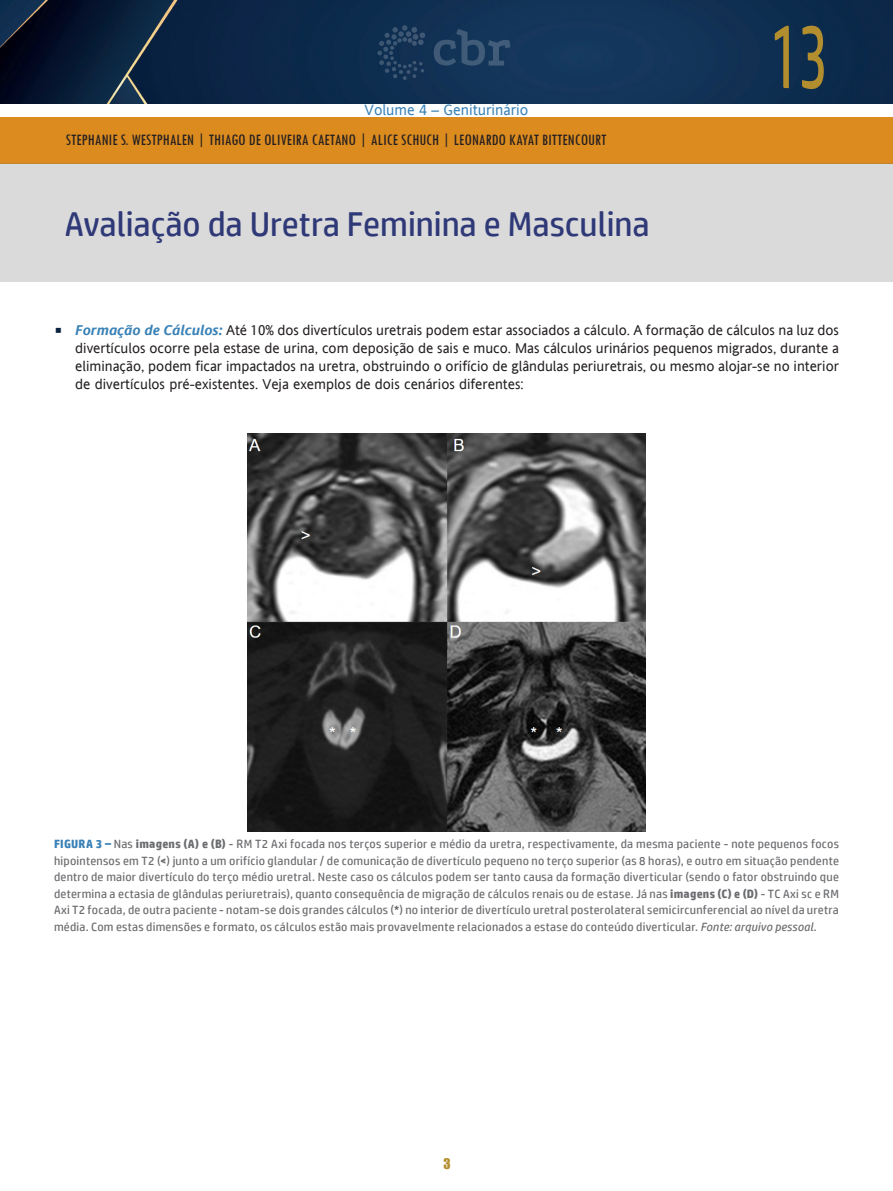
<style>
.page{position:relative;width:893px;height:1191px;background:#fff}
.page>*{position:absolute;margin:0;border:0;box-sizing:border-box;transform-origin:0 0}
.numero_capitulo{font:90px "HP Simplified";color:#b38e2e;scale:.6 1}
.titulo_capitulo{font:34.5px "HP Simplified";color:#2f3977}
.autores{font:condensed 16.5px "Tw Cen";color:#231f20}
.t1{font:15px "Andale Sansfor VST";color:#3981b6}
.t2{font:14.25px/18px "Andale Sansfor VST";color:#231f20;text-align:justify}
.t3{font:13.5px "Impact";color:#b38e2e}
.legenda_figura{font:12px/16.5px "HP Simplified";letter-spacing:.02em;color:#6c6d70;text-align:justify}
.s1{font-weight:700;font-style:italic;color:#3981b6}
.s2{font-weight:700;color:#3981b6}
.s3{font-weight:700}
.s4{font-style:italic}
</style>
<div class="page">
<img style="left:0;top:0;width:893px;height:103px">
<div style="left:0;top:117px;width:893px;height:46px;background:#dc8b1f"></div>
<div style="left:0;top:163px;width:893px;height:119px;background:#dadadb"></div>
<svg style="left:434px;top:29px;width:76px;height:37px;background:#224263"></svg>
<svg style="left:377px;top:25px;width:48px;height:55px;background:#1a3859"></svg>
<img style="left:247px;top:433px;width:399px;height:398px">
<p class="t1" style="left:365px;top:100px;width:165px">Volume 4 – Geniturinário</p>
<p class="autores" style="left:66px;top:129px;width:542px">STEPHANIE S. WESTPHALEN | THIAGO DE OLIVEIRA CAETANO | ALICE SCHUCH | LEONARDO KAYAT BITTENCOURT</p>
<p class="titulo_capitulo" style="left:65px;top:204px;width:586px">Avaliação da Uretra Feminina e Masculina</p>
<p class="numero_capitulo" style="left:770px;top:5px;width:98px">13</p>
<p class="t2" style="left:75px;top:321px;width:765px"><span class="s1">Formação de Cálculos:</span> Até 10% dos divertículos uretrais podem estar associados a cálculo. A formação de cálculos na luz dos divertículos ocorre pela estase de urina, com deposição de sais e muco. Mas cálculos urinários pequenos migrados, durante a eliminação, podem ficar impactados na uretra, obstruindo o orifício de glândulas periuretrais, ou mesmo alojar-se no interior de divertículos pré-existentes. Veja exemplos de dois cenários diferentes:</p>
<p class="legenda_figura" style="left:54px;top:835px;width:786px"><span class="s2">FIGURA 3 –</span> Nas <span class="s3">imagens (A) e (B)</span> - RM T2 Axi focada nos terços superior e médio da uretra, respectivamente, da mesma paciente - note pequenos focos hipointensos em T2 (<span class="s3">&lt;</span>) junto a um orifício glandular / de comunicação de divertículo pequeno no terço superior (as 8 horas), e outro em situação pendente dentro de maior divertículo do terço médio uretral. Neste caso os cálculos podem ser tanto causa da formação diverticular (sendo o fator obstruindo que determina a ectasia de glândulas periuretrais), quanto consequência de migração de cálculos renais ou de estase. Já nas <span class="s3">imagens (C) e (D)</span> - TC Axi sc e RM Axi T2 focada, de outra paciente - notam-se dois grandes cálculos (<span class="s3">*</span>) no interior de divertículo uretral posterolateral semicircunferencial ao nível da uretra média. Com estas dimensões e formato, os cálculos estão mais provavelmente relacionados a estase do conteúdo diverticular. <span class="s4">Fonte: arquivo pessoal.</span></p>
<p class="t3" style="left:443px;top:1153px;width:9px">3</p>
</div>
